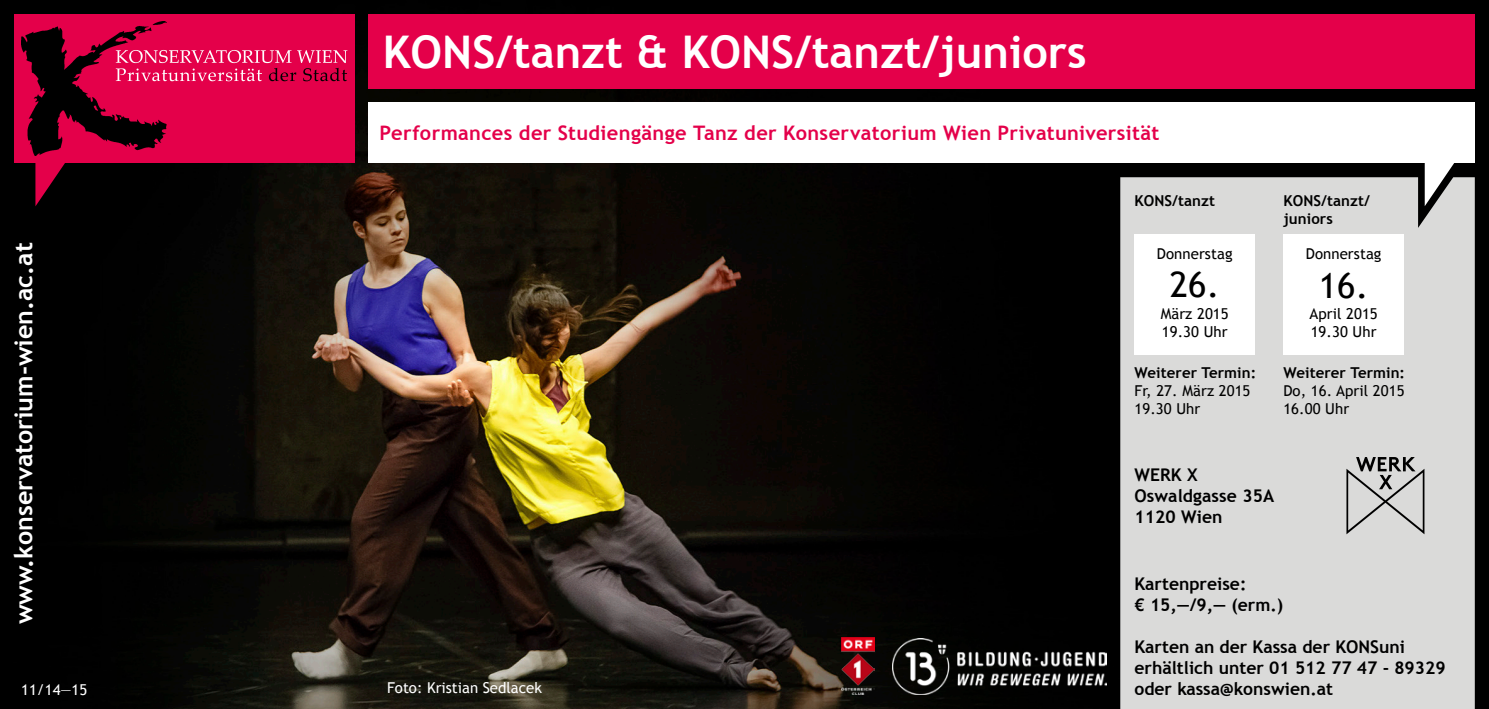
<style>
.page{position:relative;width:1489px;height:709px;background:#fff}
.page>*{position:absolute;margin:0;border:0;box-sizing:border-box;transform-origin:0 0}
.t1{font:700 45px "Trebuchet MS";color:#fff}
.t2{font:35px "Trebuchet MS";color:#000}
.t3{font:700 25px "Trebuchet MS";color:#fff}
.t4{font:700 20px "Trebuchet MS";letter-spacing:.02em;color:#e4004a}
.t5{font:700 17.5px "Trebuchet MS";color:#000}
.t6{font:15px "Trebuchet MS";letter-spacing:.005em;color:#000}
.t7{font:700 15px/18px "Trebuchet MS";letter-spacing:.005em;color:#000}
.t8{font:15px "Trebuchet MS";color:#fff}
</style>
<div class="page">
<img style="left:0;top:0;width:1488px;height:709px">
<svg style="left:1424px;top:163px;width:48px;height:14px"></svg>
<div style="left:369px;top:103px;width:1105px;height:60px;background:#fff"></div>
<div style="left:369px;top:14px;width:1105px;height:75px;background:#e4004a"></div>
<svg style="left:35px;top:163px;width:48px;height:43px;background:#460016"></svg>
<div style="left:14px;top:14px;width:340px;height:149px;background:#e4004a"></div>
<img style="left:21px;top:21px;width:146px;height:135px">
<svg style="left:116px;top:50px;width:231px;height:31px"></svg>
<div style="left:1120px;top:177px;width:354px;height:532px;background:#dadad9"></div>
<img style="left:841px;top:638px;width:33px;height:56px">
<img style="left:892px;top:638px;width:214px;height:56px">
<div style="left:1134px;top:234px;width:120px;height:120px;background:#fff"></div>
<div style="left:1283px;top:234px;width:120px;height:120px;background:#fff"></div>
<svg style="left:1346px;top:457px;width:78px;height:77px;background:#b4b4b3"></svg>
<p class="t3" style="left:8px;top:624px;width:383px;rotate:-90deg">www.konservatorium-wien.ac.at</p>
<p class="t8" style="left:21px;top:680px;width:68px">11/14—15</p>
<p class="t1" style="left:383px;top:24px;width:705px">KONS/tanzt &amp; KONS/tanzt/juniors</p>
<p class="t4" style="left:379px;top:121px;width:781px">Performances der Studiengänge Tanz der Konservatorium Wien Privatuniversität</p>
<p class="t7" style="left:1134px;top:192px;width:82px">KONS/tanzt</p>
<p class="t6" style="left:1156px;top:245px;width:77px">Donnerstag</p>
<p class="t2" style="left:1169px;top:264px;width:51px">26.</p>
<p class="t6" style="left:1160px;top:305px;width:70px">März 2015</p>
<p class="t6" style="left:1161px;top:323px;width:67px">19.30 Uhr</p>
<p class="t7" style="left:1134px;top:364px;width:123px">Weiterer Termin:</p>
<p class="t6" style="left:1134px;top:382px;width:117px">Fr, 27. März 2015</p>
<p class="t6" style="left:1134px;top:400px;width:67px">19.30 Uhr</p>
<p class="t7" style="left:1283px;top:192px;width:88px">KONS/tanzt/ juniors</p>
<p class="t6" style="left:1305px;top:245px;width:77px">Donnerstag</p>
<p class="t2" style="left:1318px;top:265px;width:51px">16.</p>
<p class="t6" style="left:1309px;top:305px;width:70px">April 2015</p>
<p class="t6" style="left:1310px;top:323px;width:67px">19.30 Uhr</p>
<p class="t7" style="left:1283px;top:364px;width:123px">Weiterer Termin:</p>
<p class="t6" style="left:1283px;top:382px;width:123px">Do, 16. April 2015</p>
<p class="t6" style="left:1283px;top:400px;width:67px">16.00 Uhr</p>
<p class="t5" style="left:1134px;top:464px;width:65px">WERK X</p>
<p class="t5" style="left:1134px;top:485px;width:141px">Oswaldgasse 35A</p>
<p class="t5" style="left:1134px;top:506px;width:90px">1120 Wien</p>
<p class="t5" style="left:1134px;top:572px;width:113px">Kartenpreise:</p>
<p class="t5" style="left:1134px;top:593px;width:150px">€ 15,—/9,— (erm.)</p>
<p class="t5" style="left:1134px;top:635px;width:272px">Karten an der Kassa der KONSuni</p>
<p class="t5" style="left:1134px;top:656px;width:313px">erhältlich unter 01 512 77 47 - 89329</p>
<p class="t8" style="left:387px;top:679px;width:156px">Foto: Kristian Sedlacek</p>
<p class="t5" style="left:1134px;top:677px;width:200px">oder kassa@konswien.at</p>
</div>
